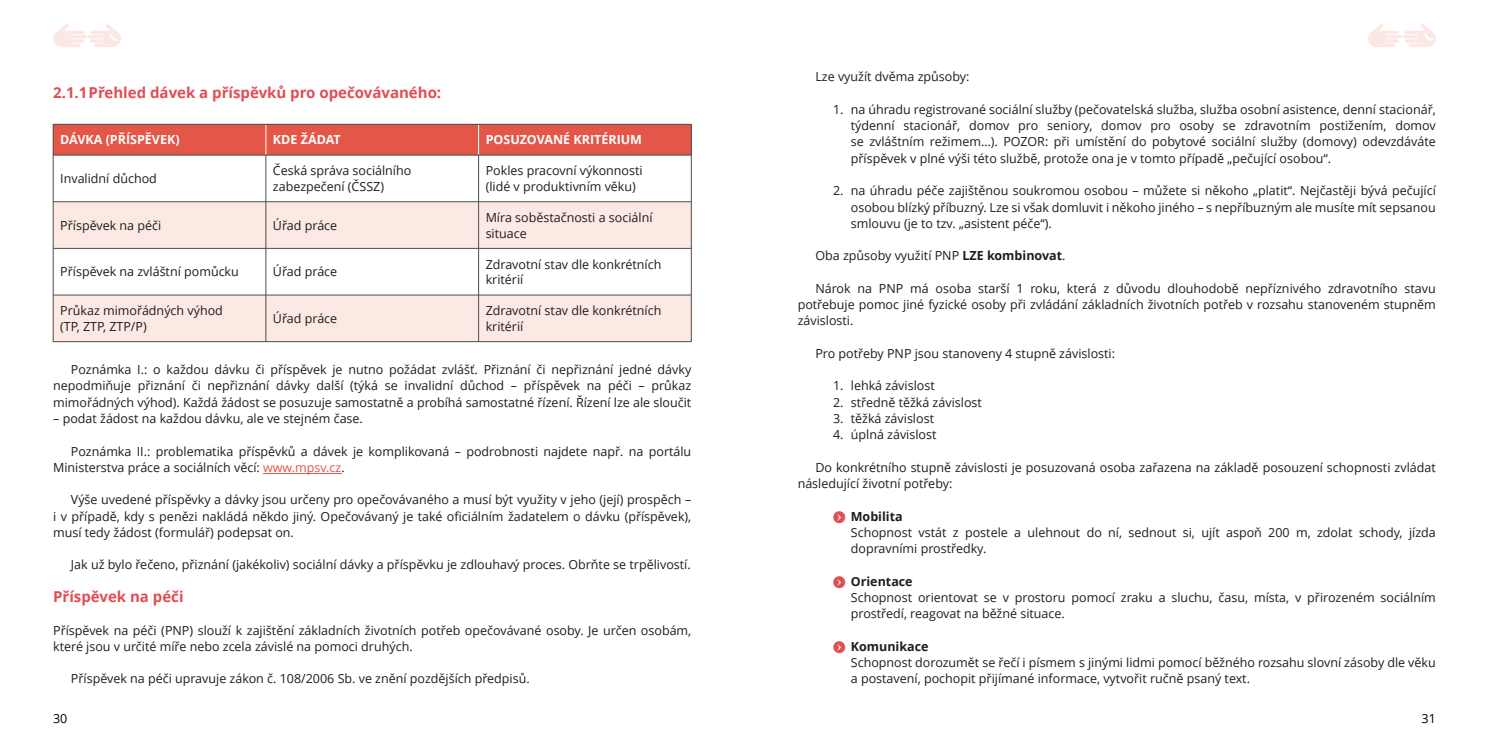
<style>
.page{position:relative;width:1489px;height:745px;background:#fff}
.page>*{position:absolute;margin:0;border:0;box-sizing:border-box;transform-origin:0 0}
.t1{font:700 15px "Open Sans";color:#e14d53}
.t2{font:12.5px/16.2px "Open Sans";color:#1d1d1b}
.t3{font:700 12.5px "Open Sans";color:#fff}
.t4{font:12.5px "Open Sans";color:#000}
.s1{color:#e35648}
.s2{font-weight:700}
.s3{color:#e14d53}
</style>
<div class="page">
<svg style="left:1368px;top:24px;width:67px;height:23px"></svg>
<svg style="left:53px;top:24px;width:68px;height:23px"></svg>
<hr style="left:263px;top:472px;width:78px;height:1px;background:#e35648">
<div style="left:53px;top:124px;width:638px;height:31px;background:#e35648"></div>
<svg style="left:54px;top:202px;width:637px;height:139px;fill:#fce9e3"></svg>
<hr style="left:53px;top:124px;width:1px;height:218px;background:#4d4d4d">
<hr style="left:691px;top:124px;width:1px;height:218px;background:#4d4d4d">
<hr style="left:265px;top:155px;width:1px;height:186px;background:#4d4d4d">
<hr style="left:478px;top:155px;width:1px;height:186px;background:#4d4d4d">
<hr style="left:265px;top:124px;width:1px;height:31px;background:#fff">
<hr style="left:478px;top:124px;width:1px;height:31px;background:#fff">
<hr style="left:53px;top:124px;width:638px;height:1px;background:#4d4d4d">
<hr style="left:53px;top:155px;width:638px;height:1px;background:#4d4d4d">
<hr style="left:53px;top:201px;width:638px;height:1px;background:#4d4d4d">
<hr style="left:53px;top:248px;width:638px;height:1px;background:#4d4d4d">
<hr style="left:53px;top:294px;width:638px;height:1px;background:#4d4d4d">
<hr style="left:53px;top:341px;width:638px;height:1px;background:#4d4d4d">
<p class="t1" style="left:53px;top:86px;width:389px">2.1.1Přehled dávek a příspěvků pro opečovávaného:</p>
<p class="t3" style="left:60px;top:135px;width:121px">DÁVKA (PŘÍSPĚVEK)</p>
<p class="t3" style="left:273px;top:135px;width:69px">KDE ŽÁDAT</p>
<p class="t3" style="left:485px;top:135px;width:158px">POSUZOVANÉ KRITÉRIUM</p>
<p class="t2" style="left:60px;top:172px;width:98px">Invalidní důchod</p>
<p class="t2" style="left:273px;top:164px;width:140px;line-height:15.9px">Česká správa sociálního zabezpečení (ČSSZ)</p>
<p class="t2" style="left:485px;top:164px;width:158px;line-height:15.9px">Pokles pracovní výkonnosti (lidé v produktivním věku)</p>
<p class="t2" style="left:60px;top:218px;width:102px">Příspěvek na péči</p>
<p class="t2" style="left:273px;top:218px;width:66px">Úřad práce</p>
<p class="t2" style="left:485px;top:210px;width:168px;line-height:15.9px">Míra soběstačnosti a sociální situace</p>
<p class="t2" style="left:60px;top:265px;width:180px">Příspěvek na zvláštní pomůcku</p>
<p class="t2" style="left:273px;top:265px;width:66px">Úřad práce</p>
<p class="t2" style="left:485px;top:257px;width:177px;line-height:15.9px">Zdravotní stav dle konkrétních kritérií</p>
<p class="t2" style="left:60px;top:304px;width:164px;line-height:15.9px">Průkaz mimořádných výhod (TP, ZTP, ZTP/P)</p>
<p class="t2" style="left:273px;top:311px;width:66px">Úřad práce</p>
<p class="t2" style="left:485px;top:304px;width:177px;line-height:15.9px">Zdravotní stav dle konkrétních kritérií</p>
<p class="t2" style="left:53px;top:362px;width:639px;text-align:justify;text-indent:18px">Poznámka I.: o každou dávku či příspěvek je nutno požádat zvlášť. Přiznání či nepřiznání jedné dávky nepodmiňuje přiznání či nepřiznání dávky další (týká se invalidní důchod – příspěvek na péči – průkaz mimořádných výhod). Každá žádost se posuzuje samostatně a probíhá samostatné řízení. Řízení lze ale sloučit</p>
<p class="t2" style="left:53px;top:411px;width:311px">– podat žádost na každou dávku, ale ve stejném čase.</p>
<p class="t2" style="left:53px;top:444px;width:639px;text-indent:18px">Poznámka II.: problematika příspěvků a dávek je komplikovaná – podrobnosti najdete např. na portálu<br>Ministerstva práce a sociálních věcí: <span class="s1">www.mpsv.cz</span>.</p>
<p class="t2" style="left:53px;top:492px;width:639px;text-align:justify;text-indent:18px">Výše uvedené příspěvky a dávky jsou určeny pro opečovávaného a musí být využity v jeho (její) prospěch – i v případě, kdy s penězi nakládá někdo jiný. Opečovávaný je také oficiálním žadatelem o dávku (příspěvek), musí tedy žádost (formulář) podepsat on.</p>
<p class="t2" style="left:71px;top:557px;width:621px">Jak už bylo řečeno, přiznání (jakékoliv) sociální dávky a příspěvku je zdlouhavý proces. Obrňte se trpělivostí.</p>
<p class="t1" style="left:53px;top:590px;width:132px">Příspěvek na péči</p>
<p class="t2" style="left:53px;top:622px;width:639px">Příspěvek na péči (PNP) slouží k zajištění základních životních potřeb opečovávané osoby. Je určen osobám, které jsou v určité míře nebo zcela závislé na pomoci druhých.</p>
<p class="t2" style="left:71px;top:671px;width:460px">Příspěvek na péči upravuje zákon č. 108/2006 Sb. ve znění pozdějších předpisů.</p>
<p class="t2" style="left:815px;top:70px;width:155px">Lze využít dvěma způsoby:</p>
<p class="t2" style="left:850px;top:102px;width:586px;text-align:justify;text-indent:-18px">1. na úhradu registrované sociální služby (pečovatelská služba, služba osobní asistence, denní stacionář, týdenní stacionář, domov pro seniory, domov pro osoby se zdravotním postižením, domov se zvláštním režimem…). POZOR: při umístění do pobytové sociální služby (domovy) odevzdáváte příspěvek v plné výši této službě, protože ona je v tomto případě „pečující osobou“.</p>
<p class="t2" style="left:850px;top:184px;width:586px;text-align:justify;text-indent:-18px">2. na úhradu péče zajištěnou soukromou osobou – můžete si někoho „platit“. Nejčastěji bývá pečující osobou blízký příbuzný. Lze si však domluvit i někoho jiného – s nepříbuzným ale musíte mít sepsanou smlouvu (je to tzv. „asistent péče“).</p>
<p class="t2" style="left:815px;top:249px;width:251px">Oba způsoby využití PNP <span class="s2">LZE kombinovat</span>.</p>
<p class="t2" style="left:797px;top:281px;width:639px;text-align:justify;text-indent:18px">Nárok na PNP má osoba starší 1 roku, která z důvodu dlouhodobě nepříznivého zdravotního stavu potřebuje pomoc jiné fyzické osoby při zvládání základních životních potřeb v rozsahu stanoveném stupněm závislosti.</p>
<p class="t2" style="left:815px;top:346px;width:301px">Pro potřeby PNP jsou stanoveny 4 stupně závislosti:</p>
<p class="t2" style="left:833px;top:379px;width:103px">1. lehká závislost</p>
<p class="t2" style="left:833px;top:395px;width:150px">2. středně těžká závislost</p>
<p class="t2" style="left:833px;top:411px;width:102px">3. těžká závislost</p>
<p class="t2" style="left:833px;top:427px;width:105px">4. úplná závislost</p>
<p class="t2" style="left:797px;top:460px;width:639px;text-indent:18px">Do konkrétního stupně závislosti je posuzovaná osoba zařazena na základě posouzení schopnosti zvládat následující životní potřeby:</p>
<p class="t2" style="left:850px;top:509px;width:586px;text-indent:-18px"><span class="s3">◆</span> <span class="s2">Mobilita<br></span>Schopnost vstát z postele a ulehnout do ní, sednout si, ujít aspoň 200 m, zdolat schody, jízda dopravními prostředky.</p>
<p class="t2" style="left:850px;top:574px;width:586px;text-indent:-18px"><span class="s3">◆</span> <span class="s2">Orientace<br></span>Schopnost orientovat se v prostoru pomocí zraku a sluchu, času, místa, v přirozeném sociálním prostředí, reagovat na běžné situace.</p>
<p class="t2" style="left:850px;top:639px;width:586px;text-indent:-18px"><span class="s3">◆</span> <span class="s2">Komunikace<br></span>Schopnost dorozumět se řečí i písmem s jinými lidmi pomocí běžného rozsahu slovní zásoby dle věku a postavení, pochopit přijímané informace, vytvořit ručně psaný text.</p>
<p class="t4" style="left:53px;top:713px;width:16px">30</p>
<p class="t4" style="left:1421px;top:713px;width:16px">31</p>
</div>
